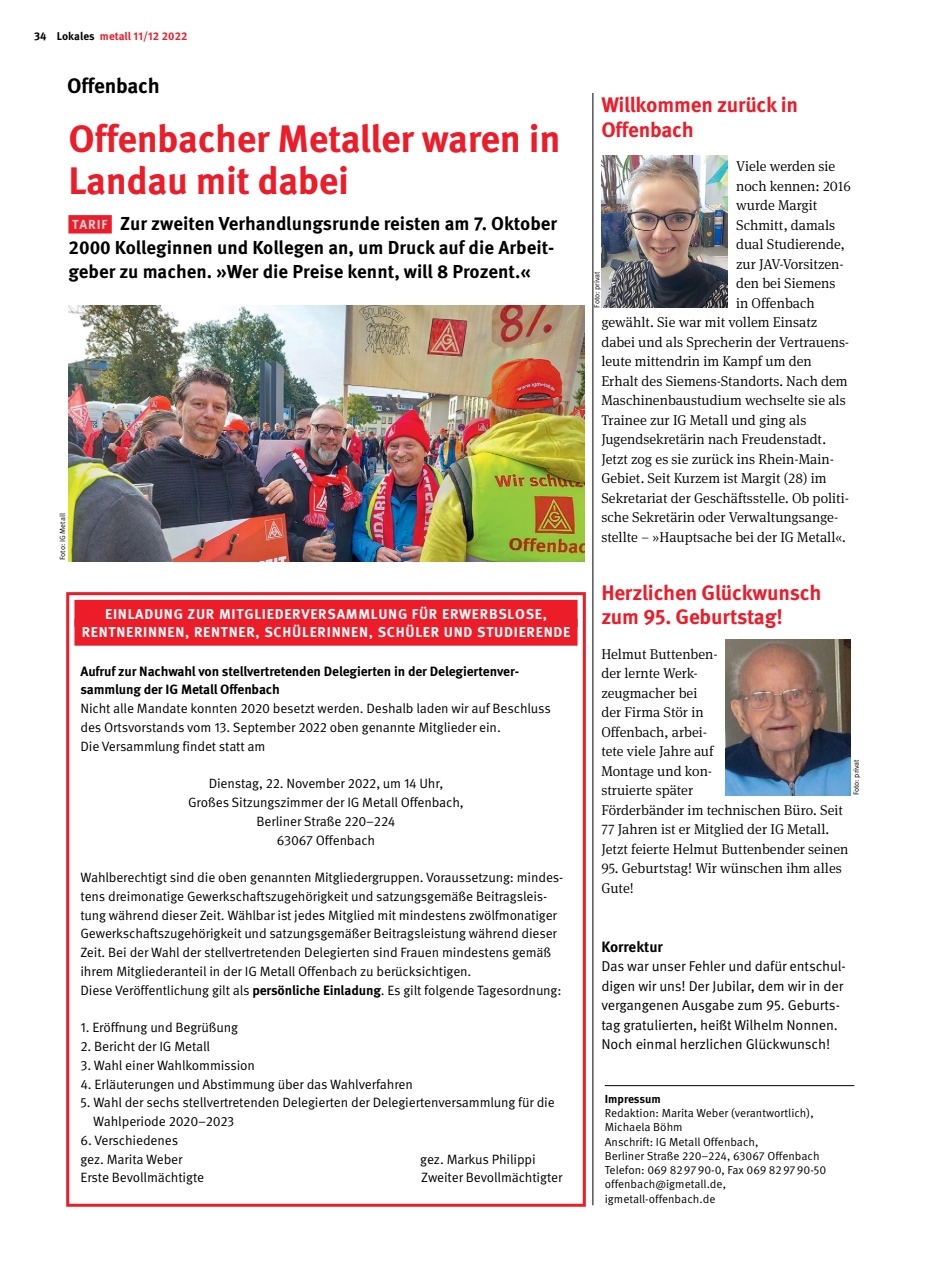
<style>
.page{position:relative;width:936px;height:1285px;background:#fff}
.page>*{position:absolute;margin:0;border:0;box-sizing:border-box;transform-origin:0 0}
.t1{font:700 38.25px/42.6px "Meta IGMT";letter-spacing:-.01em;color:#ed1c29}
.t2{font:700 21px/24px "Meta IGMT";letter-spacing:-.01em;color:#ed1c29}
.t3{font:700 21px "Meta IGMT";letter-spacing:-.015em;color:#000}
.t4{font:700 18.75px/24px "Meta IGMT";color:#000}
.t5{font:700 15px "Meta IGMT";color:#000}
.t6{font:300 14.25px/19.5px "Meta Serif IGMT";color:#000}
.t7{font:14.25px/19.5px "Meta IGMT";letter-spacing:-.01em;color:#000}
.t8{font:700 14.25px/18.8px "Meta IGMT";letter-spacing:.05em;color:#fff;text-align:center}
.t9{font:13.5px/18.8px "Meta IGMT";letter-spacing:-.01em;color:#000}
.t10{font:700 13.5px/18.8px "Meta IGMT";letter-spacing:-.01em;color:#000}
.t11{font:11.7px/14.2px "Meta IGMT";color:#000}
.t12{font:700 11.7px "Meta IGMT";color:#000}
.t13{font:700 11.25px "Meta IGMT";letter-spacing:.005em;color:#ed1c29}
.t14{font:7.5px "Meta IGMT";color:#000}
.s1{color:#000}
.s2{font-size:13.2px;color:#d1d3d4}
.s3{font-weight:700}
</style>
<div class="page">
<img style="left:68px;top:305px;width:516px;height:256px">
<hr style="left:592px;top:93px;width:1px;height:1111px;background:#000">
<hr style="left:604px;top:1085px;width:250px;height:1px;background:#000">
<img style="left:725px;top:639px;width:125px;height:156px">
<div style="left:66px;top:592px;width:519px;height:614px;border:3px solid #ed1c29"></div>
<div style="left:74px;top:599px;width:503px;height:27px;background:#ed1c29"></div>
<div style="left:74px;top:618px;width:503px;height:27px;background:#ed1c29"></div>
<div style="left:68px;top:215px;width:44px;height:18px;background:#ed1c29"></div>
<img style="left:601px;top:155px;width:126px;height:152px">
<p class="t13" style="left:34px;top:27px;width:155px"><span class="s1">34 Lokales</span> metall 11/12 2022</p>
<h2 class="t3" style="left:67px;top:69px;width:94px">Offenbach</h2>
<h1 class="t1" style="left:68px;top:114px;width:493px">Offenbacher Metaller waren in<br>Landau mit dabei</h1>
<h3 class="t4" style="left:68px;top:210px;width:490px"><span class="s2">TARIF</span> Zur zweiten Verhandlungsrunde reisten am 7. Oktober<br>2000 Kolleginnen und Kollegen an, um Druck auf die Arbeit&shy;geber zu machen. »Wer die Preise kennt, will 8 Prozent.«</h3>
<p class="t14" style="left:57px;top:560px;width:48px;rotate:-90deg">Foto: IG Metall</p>
<p class="t8" style="left:82px;top:603px;width:490px">EINLADUNG ZUR MITGLIEDERVERSAMMLUNG FÜR ERWERBSLOSE,<br>RENTNERINNEN, RENTNER, SCHÜLERINNEN, SCHÜLER UND STUDIERENDE</p>
<p class="t10" style="left:80px;top:660px;width:440px">Aufruf zur Nachwahl von stellvertretenden Delegierten in der Delegiertenver - sammlung der IG Metall Offenbach</p>
<p class="t9" style="left:80px;top:698px;width:472px">Nicht alle Mandate konnten 2020 besetzt werden. Deshalb laden wir auf Beschluss des Ortsvorstands vom 13. September 2022 oben genannte Mitglieder ein.<br>Die Versammlung findet statt am</p>
<p class="t9" style="left:188px;top:773px;width:277px;text-align:center">Dienstag, 22. November 2022, um 14 Uhr,<br>Großes Sitzungszimmer der IG Metall Offenbach,<br>Berliner Straße 220–224<br>63067 Offenbach</p>
<p class="t9" style="left:80px;top:867px;width:484px">Wahlberechtigt sind die oben genannten Mitgliedergruppen. Voraussetzung: mindes&shy;tens dreimonatige Gewerkschaftszugehörigkeit und satzungsgemäße Beitragsleis&shy;tung während dieser Zeit. Wählbar ist jedes Mitglied mit mindestens zwölfmonatiger Gewerkschaftszugehörigkeit und satzungsgemäßer Beitragsleistung während dieser Zeit. Bei der Wahl der stellvertretenden Delegierten sind Frauen mindestens gemäß ihrem Mitgliederanteil in der IG Metall Offenbach zu berücksichtigen.<br>Diese Veröffentlichung gilt als <span class="s3">persönliche Einladung</span>. Es gilt folgende Tagesordnung:</p>
<p class="t9" style="left:80px;top:1017px;width:159px">1. Eröffnung und Begrüßung</p>
<p class="t9" style="left:80px;top:1035px;width:131px">2. Bericht der IG Metall</p>
<p class="t9" style="left:80px;top:1054px;width:176px">3. Wahl einer Wahlkommission</p>
<p class="t9" style="left:80px;top:1073px;width:334px">4. Erläuterungen und Abstimmung über das Wahlverfahren</p>
<p class="t9" style="left:93px;top:1092px;width:463px;text-indent:-13px">5. Wahl der sechs stellvertretenden Delegierten der Delegiertenversammlung für die<br>Wahlperiode 2020–2023</p>
<p class="t9" style="left:80px;top:1129px;width:103px">6. Verschiedenes gez. Marita Weber</p>
<p class="t9" style="left:420px;top:1148px;width:117px">gez. Markus Philippi</p>
<p class="t9" style="left:80px;top:1167px;width:125px">Erste Bevollmächtigte</p>
<p class="t9" style="left:421px;top:1167px;width:143px">Zweiter Bevollmächtigter</p>
<h2 class="t2" style="left:601px;top:92px;width:198px">Willkommen zurück in<br>Offenbach</h2>
<p class="t6" style="left:736px;top:156px;width:101px">Viele werden sie</p>
<p class="t6" style="left:736px;top:175px;width:116px">noch kennen: 2016</p>
<p class="t6" style="left:736px;top:195px;width:83px">wurde Margit</p>
<p class="t6" style="left:736px;top:214px;width:101px">Schmitt, damals</p>
<p class="t6" style="left:736px;top:234px;width:110px">dual Studierende,</p>
<p class="t6" style="left:736px;top:253px;width:109px">zur JAV-Vorsitzen-</p>
<p class="t6" style="left:736px;top:273px;width:101px">den bei Siemens</p>
<p class="t6" style="left:736px;top:292px;width:80px">in Offenbach</p>
<p class="t6" style="left:601px;top:311px;width:217px">gewählt. Sie war mit vollem Einsatz</p>
<p class="t6" style="left:601px;top:331px;width:249px">dabei und als Sprecherin der Vertrauens-</p>
<p class="t6" style="left:601px;top:350px;width:212px">leute mittendrin im Kampf um den</p>
<p class="t6" style="left:601px;top:370px;width:248px">Erhalt des Siemens-Standorts. Nach dem</p>
<p class="t6" style="left:601px;top:389px;width:246px">Maschinenbaustudium wechselte sie als</p>
<p class="t6" style="left:601px;top:409px;width:207px">Trainee zur IG Metall und ging als</p>
<p class="t6" style="left:601px;top:428px;width:226px">Jugendsekretärin nach Freudenstadt.</p>
<p class="t6" style="left:601px;top:448px;width:234px">Jetzt zog es sie zurück ins Rhein-Main-</p>
<p class="t6" style="left:601px;top:467px;width:227px">Gebiet. Seit Kurzem ist Margit (28) im</p>
<p class="t6" style="left:601px;top:487px;width:249px">Sekretariat der Geschäftsstelle. Ob politi-</p>
<p class="t6" style="left:601px;top:506px;width:238px">sche Sekretärin oder Verwaltungsange-</p>
<p class="t6" style="left:601px;top:526px;width:246px">stellte – »Hauptsache bei der IG Metall«.</p>
<p class="t14" style="left:591px;top:307px;width:38px;rotate:-90deg">Foto: privat</p>
<h2 class="t2" style="left:601px;top:579px;width:221px">Herzlichen Glückwunsch zum 95. Geburtstag!</h2>
<p class="t6" style="left:601px;top:643px;width:248px">Helmut Buttenben-<br>der lernte Werk-<br>zeugmacher bei<br>der Firma Stör in<br>Offenbach, arbei-<br>tete viele Jahre auf<br>Montage und kon-<br>struierte später<br>Förderbänder im technischen Büro. Seit<br>77 Jahren ist er Mitglied der IG Metall.<br>Jetzt feierte Helmut Buttenbender seinen</p>
<p class="t6" style="left:601px;top:857px;width:242px">95. Geburtstag! Wir wünschen ihm alles<br>Gute!</p>
<p class="t14" style="left:850px;top:795px;width:38px;rotate:-90deg">Foto: privat</p>
<p class="t5" style="left:601px;top:934px;width:63px">Korrektur</p>
<p class="t7" style="left:601px;top:955px;width:246px">Das war unser Fehler und dafür entschul&shy;digen wir uns! Der Jubilar, dem wir in der vergangenen Ausgabe zum 95. Geburts&shy;tag gratulierten, heißt Wilhelm Nonnen.<br>Noch einmal herzlichen Glückwunsch!</p>
<p class="t12" style="left:604px;top:1089px;width:58px">Impressum</p>
<p class="t11" style="left:604px;top:1104px;width:223px">Redaktion: Marita Weber (verantwortlich),<br>Michaela Böhm<br>Anschrift: IG Metall Offenbach,<br>Berliner Straße 220–224, 63067 Offenbach<br>Telefon: 069 82 97 90-0, Fax 069 82 97 90-50 offenbach@igmetall.de, igmetall-offenbach.de</p>
</div>
